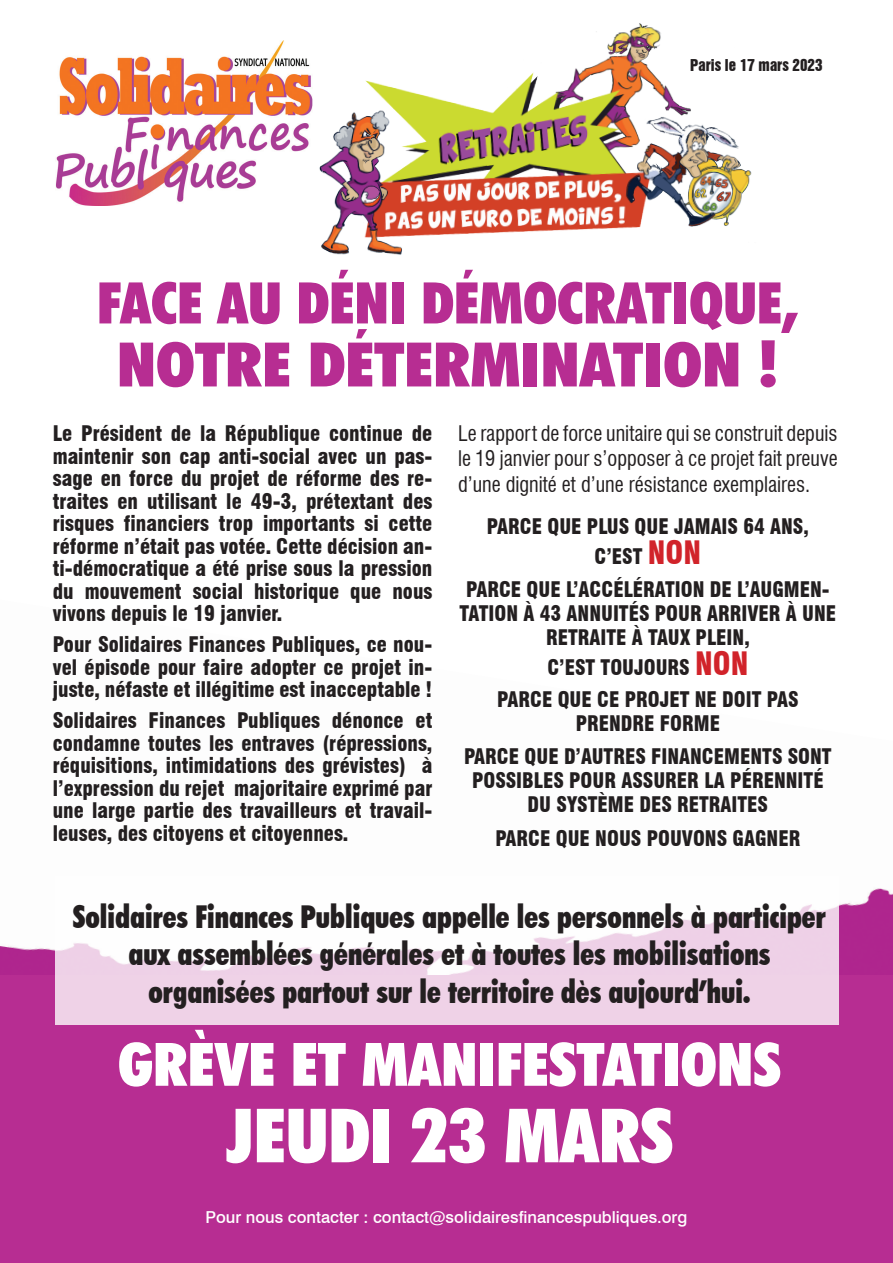
<style>
.page{position:relative;width:893px;height:1263px;background:#fff}
.page>*{position:absolute;margin:0;border:0;box-sizing:border-box;transform-origin:0 0}
.t1{font:900 condensed 75px "Futura BT";color:#fff}
.t2{font:900 condensed 61.5px "Futura BT";color:#b72d92;scale:1.11 1}
.t3{font:900 condensed 60px "Futura BT";color:#fff;scale:1.06 1}
.t4{font:900 condensed 57.45px "Futura BT";color:#b72d92;scale:1.04 1}
.t5{font:900 condensed 31.5px/37.5px "Futura BT";color:#231f20;text-align:center;scale:.92 1}
.t6{font:900 condensed 21px/22.5px "Swiss 721 BT";color:#231f20;text-align:justify}
.t7{font:900 condensed 21px/24px "Swiss 721 BT";color:#231f20;text-align:center;scale:.95 1}
.t8{font:condensed 21px/25.2px "Swiss 721 BT";color:#231f20;text-align:justify}
.t9{font:500 16.5px "Swiss 721 BT";color:#fff}
.t10{font:15px "Swiss 921 BT Regular A";color:#231f20}
.s1{font-size:31.5px;color:#d1232a}
</style>
<div class="page">
<img style="left:0;top:888px;width:893px;height:88px">
<div style="left:0;top:976px;width:893px;height:287px;background:#b72d92"></div>
<img style="left:56px;top:40px;width:248px;height:165px">
<img style="left:304px;top:23px;width:448px;height:232px">
<svg style="left:55px;top:888px;width:784px;height:137px;fill:#efd2e7"></svg>
<p class="t10" style="left:690px;top:55px;width:134px">Paris le 17 mars 2023</p>
<h3 class="t4" style="left:97px;top:268px;width:675px">FACE AU DÉNI DÉMOCRATIQUE,</h3>
<h2 class="t2" style="left:117px;top:327px;width:597px">NOTRE DÉTERMINATION !</h2>
<p class="t6" style="left:53px;top:422px;width:381px">Le Président de la République continue de maintenir son cap anti-social avec un pas&shy;sage en force du projet de réforme des re&shy;traites en utilisant le 49-3, prétextant des risques financiers trop importants si cette réforme n’était pas votée. Cette décision an&shy;ti-démocratique a été prise sous la pression du mouvement social historique que nous vivons depuis le 19 janvier.</p>
<p class="t6" style="left:53px;top:633px;width:381px">Pour Solidaires Finances Publiques, ce nou&shy;vel épisode pour faire adopter ce projet in&shy;juste, néfaste et illégitime est inacceptable !</p>
<p class="t6" style="left:53px;top:709px;width:381px">Solidaires Finances Publiques dénonce et condamne toutes les entraves (répressions, réquisitions, intimidations des grévistes) à l’expression du rejet majoritaire exprimé par une large partie des travailleurs et travail&shy;leuses, des citoyens et citoyennes.</p>
<p class="t8" style="left:458px;top:421px;width:381px">Le rapport de force unitaire qui se construit depuis le 19 janvier pour s’opposer à ce projet fait preuve d’une dignité et d’une résistance exemplaires.</p>
<p class="t7" style="left:487px;top:512px;width:340px;line-height:30px">PARCE QUE PLUS QUE JAMAIS 64 ANS,<br>C’EST <span class="s1">NON</span></p>
<p class="t7" style="left:459px;top:577px;width:398px">PARCE QUE L’ACCÉLÉRATION DE L’AUGMEN-<br>TATION À 43 ANNUITÉS POUR ARRIVER À UNE<br>RETRAITE À TAUX PLEIN,</p>
<p class="t7" style="left:497px;top:651px;width:319px;line-height:32.5px">C’EST TOUJOURS <span class="s1">NON<br></span>PARCE QUE CE PROJET NE DOIT PAS</p>
<p class="t7" style="left:464px;top:707px;width:389px;line-height:32.5px">PRENDRE FORME<br>PARCE QUE D’AUTRES FINANCEMENTS SONT</p>
<p class="t7" style="left:472px;top:768px;width:372px">POSSIBLES POUR ASSURER LA PÉRENNITÉ<br>DU SYSTÈME DES RETRAITES</p>
<p class="t7" style="left:495px;top:826px;width:323px">PARCE QUE NOUS POUVONS GAGNER</p>
<h3 class="t5" style="left:73px;top:898px;width:820px">Solidaires Finances Publiques appelle les personnels à participer aux assemblées générales et à toutes les mobilisations organisées partout sur le territoire dès aujourd’hui.</h3>
<h3 class="t3" style="left:118px;top:1028px;width:627px">GRÈVE ET MANIFESTATIONS</h3>
<h1 class="t1" style="left:226px;top:1090px;width:449px">JEUDI 23 MARS</h1>
<p class="t9" style="left:206px;top:1207px;width:483px">Pour nous contacter : contact@solidairesfinancespubliques.org</p>
</div>
